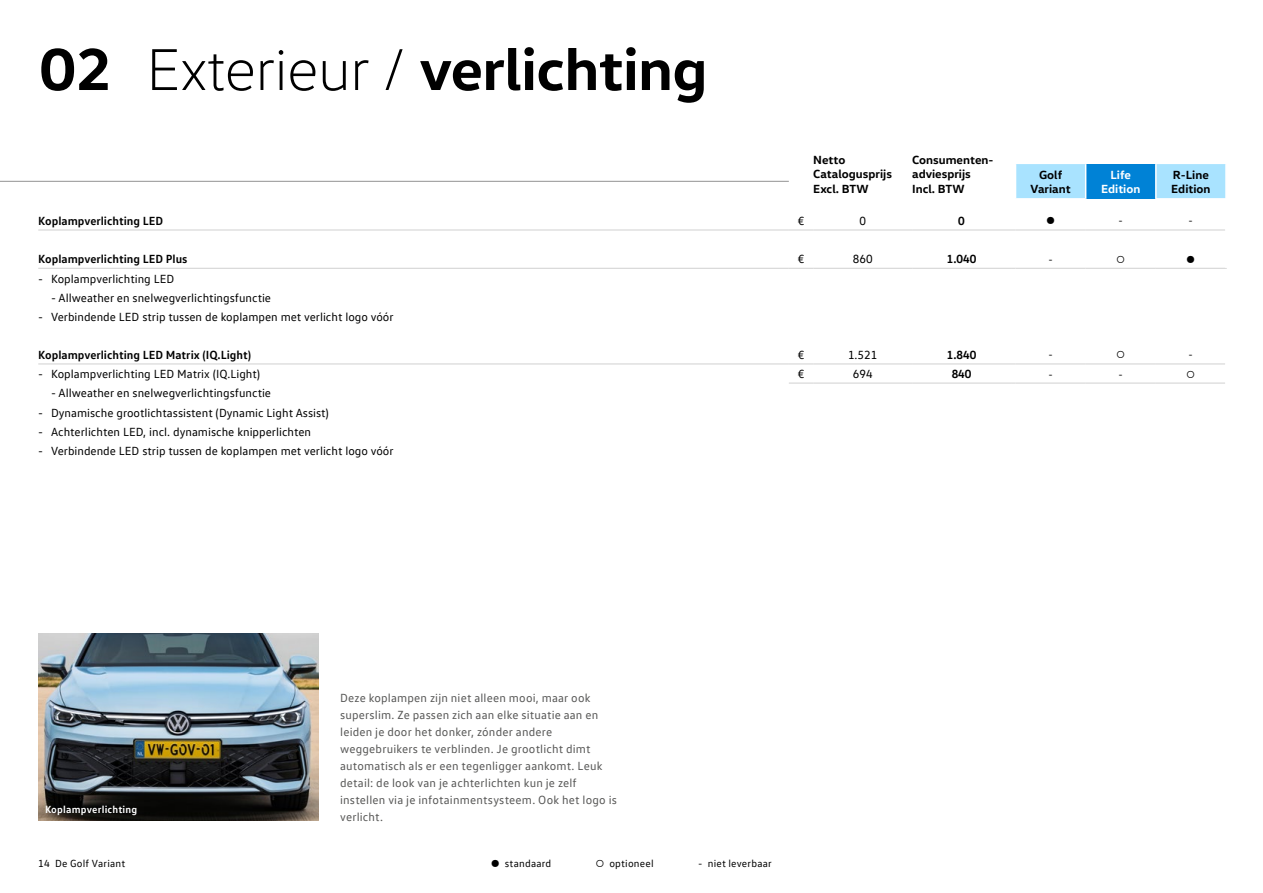
<style>
.page{position:relative;width:1263px;height:893px;background:#fff}
.page>*{position:absolute;margin:0;border:0;box-sizing:border-box;transform-origin:0 0}
.t1{font:700 60px "VW Head";letter-spacing:-.01em;color:#000}
.t2{font:12px "VW Text";color:#000}
.t3{font:12px/17px "VW Text";letter-spacing:.015em;color:#575756}
.t4{font:700 12px "VW Text";color:#000}
.t5{font:700 12px/14.4px "VW Head";color:#000}
.t6{font:700 12px/14.4px "VW Head";color:#fff;text-align:center}
.t7{font:10.5px "VW Text";letter-spacing:.02em;color:#000}
.t8{font:700 10.5px "VW Text";letter-spacing:.015em;color:#fff}
.s1{font-weight:300}
</style>
<div class="page">
<hr style="left:0;top:181px;width:789px;height:1px;background:#929292">
<img style="left:38px;top:634px;width:281px;height:187px">
<svg style="left:38px;top:230px;width:13px;height:1px"></svg>
<hr style="left:51px;top:230px;width:738px;height:1px;background:#d0d0d0">
<svg style="left:789px;top:230px;width:24px;height:1px"></svg>
<hr style="left:813px;top:230px;width:99px;height:1px;background:#d0d0d0">
<hr style="left:912px;top:230px;width:99px;height:1px;background:#d0d0d0">
<svg style="left:38px;top:268px;width:13px;height:1px"></svg>
<hr style="left:51px;top:268px;width:738px;height:1px;background:#d0d0d0">
<svg style="left:38px;top:364px;width:13px;height:1px"></svg>
<hr style="left:51px;top:364px;width:738px;height:1px;background:#d0d0d0">
<svg style="left:789px;top:268px;width:24px;height:1px"></svg>
<hr style="left:813px;top:268px;width:99px;height:1px;background:#d0d0d0">
<hr style="left:912px;top:268px;width:99px;height:1px;background:#d0d0d0">
<svg style="left:789px;top:383px;width:24px;height:1px"></svg>
<hr style="left:813px;top:383px;width:99px;height:1px;background:#d0d0d0">
<hr style="left:912px;top:383px;width:99px;height:1px;background:#d0d0d0">
<hr style="left:1015px;top:383px;width:71px;height:1px;background:#d0d0d0">
<hr style="left:1086px;top:383px;width:70px;height:1px;background:#d0d0d0">
<hr style="left:1156px;top:383px;width:69px;height:1px;background:#d0d0d0">
<svg style="left:789px;top:364px;width:24px;height:1px"></svg>
<hr style="left:813px;top:364px;width:99px;height:1px;background:#d0d0d0">
<hr style="left:912px;top:364px;width:99px;height:1px;background:#d0d0d0">
<hr style="left:1015px;top:364px;width:71px;height:1px;background:#d0d0d0">
<hr style="left:1086px;top:364px;width:70px;height:1px;background:#d0d0d0">
<hr style="left:1156px;top:364px;width:69px;height:1px;background:#d0d0d0">
<svg style="left:1011px;top:164px;width:216px;height:105px"></svg>
<h1 class="t1" style="left:38px;top:30px;width:671px">02 <span class="s1">Exterieur /</span> verlichting</h1>
<p class="t5" style="left:813px;top:152px;width:80px">Netto<br>Catalogusprijs<br>Excl. BTW</p>
<p class="t5" style="left:912px;top:152px;width:83px">Consumenten&shy;adviesprijs<br>Incl. BTW</p>
<p class="t5" style="left:1030px;top:167px;width:42px;text-align:center">Golf<br>Variant</p>
<p class="t6" style="left:1101px;top:167px;width:41px">Life<br>Edition</p>
<p class="t5" style="left:1171px;top:167px;width:41px">R-Line<br>Edition</p>
<p class="t4" style="left:38px;top:213px;width:126px">Koplampverlichting LED</p>
<p class="t2" style="left:798px;top:214px;width:8px">€</p>
<p class="t2" style="left:859px;top:214px;width:8px">0</p>
<p class="t4" style="left:958px;top:213px;width:8px">0</p>
<p class="t7" style="left:1046px;top:214px;width:10px">●</p>
<p class="t7" style="left:1118px;top:214px;width:6px">-</p>
<p class="t7" style="left:1188px;top:214px;width:6px">-</p>
<p class="t4" style="left:38px;top:251px;width:151px">Koplampverlichting LED Plus</p>
<p class="t2" style="left:798px;top:252px;width:8px">€</p>
<p class="t2" style="left:853px;top:252px;width:21px">860</p>
<p class="t4" style="left:947px;top:251px;width:31px">1.040</p>
<p class="t7" style="left:1048px;top:253px;width:6px">-</p>
<p class="t7" style="left:1116px;top:253px;width:10px">○</p>
<p class="t7" style="left:1186px;top:253px;width:10px">●</p>
<p class="t2" style="left:38px;top:271px;width:137px">- Koplampverlichting LED</p>
<p class="t2" style="left:51px;top:290px;width:222px">- Allweather en snelwegverlichtingsfunctie</p>
<p class="t2" style="left:38px;top:309px;width:357px">- Verbindende LED strip tussen de koplampen met verlicht logo vóór</p>
<p class="t4" style="left:38px;top:347px;width:214px">Koplampverlichting LED Matrix (IQ.Light)</p>
<p class="t2" style="left:798px;top:347px;width:8px">€</p>
<p class="t2" style="left:848px;top:347px;width:31px">1.521</p>
<p class="t4" style="left:947px;top:347px;width:31px">1.840</p>
<p class="t7" style="left:1048px;top:348px;width:6px">-</p>
<p class="t7" style="left:1116px;top:348px;width:10px">○</p>
<p class="t7" style="left:1188px;top:348px;width:6px">-</p>
<p class="t2" style="left:38px;top:367px;width:223px">- Koplampverlichting LED Matrix (IQ.Light)</p>
<p class="t2" style="left:798px;top:367px;width:8px">€</p>
<p class="t2" style="left:853px;top:367px;width:21px">694</p>
<p class="t4" style="left:952px;top:366px;width:21px">840</p>
<p class="t7" style="left:1048px;top:368px;width:6px">-</p>
<p class="t7" style="left:1118px;top:368px;width:6px">-</p>
<p class="t7" style="left:1186px;top:368px;width:10px">○</p>
<p class="t2" style="left:51px;top:386px;width:222px">- Allweather en snelwegverlichtingsfunctie</p>
<p class="t2" style="left:38px;top:405px;width:292px">- Dynamische grootlichtassistent (Dynamic Light Assist)</p>
<p class="t2" style="left:38px;top:424px;width:274px">- Achterlichten LED, incl. dynamische knipperlichten</p>
<p class="t2" style="left:38px;top:443px;width:357px">- Verbindende LED strip tussen de koplampen met verlicht logo vóór</p>
<p class="t8" style="left:45px;top:802px;width:94px">Koplampverlichting</p>
<p class="t7" style="left:38px;top:857px;width:88px">14 De Golf Variant</p>
<p class="t3" style="left:340px;top:689px;width:278px">Deze koplampen zijn niet alleen mooi, maar ook superslim. Ze passen zich aan elke situatie aan en leiden je door het donker, zónder andere weggebruikers te verblinden. Je grootlicht dimt automatisch als er een tegenligger aankomt. Leuk detail: de look van je achterlichten kun je zelf instellen via je infotainmentsysteem. Ook het logo is verlicht.</p>
<p class="t7" style="left:491px;top:857px;width:62px">● standaard</p>
<p class="t7" style="left:596px;top:857px;width:59px">○ optioneel</p>
<p class="t7" style="left:698px;top:857px;width:75px">- niet leverbaar</p>
</div>
